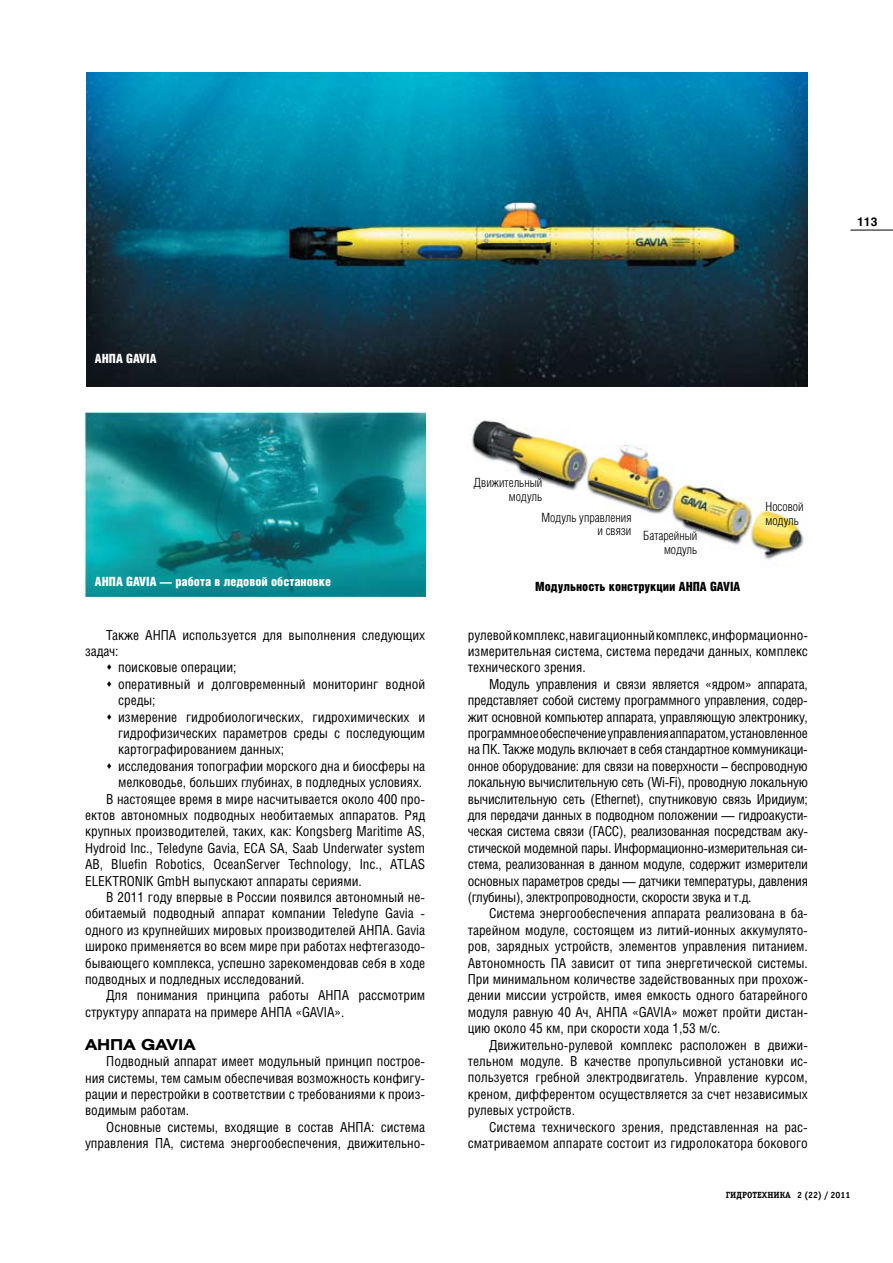
<style>
.page{position:relative;width:893px;height:1263px;background:#fff}
.page>*{position:absolute;margin:0;border:0;box-sizing:border-box;transform-origin:0 0}
.t1{font:700 15px "Helios Ext";color:#000}
.t2{font:13.8px/16.4px "Helios Cond";color:#000;text-align:justify}
.t3{font:300 12.75px/13.5px "Helios Cond";color:#000}
.t4{font:900 12.75px "Helios Cond";color:#fff}
.t5{font:900 12.75px "Helios Cond";color:#000}
.t6{font:700 12px "Helios";color:#000}
.t7{font:700 9px "Officina Serif C";color:#000}
</style>
<div class="page">
<img style="left:86px;top:72px;width:722px;height:315px">
<img style="left:85px;top:412px;width:340px;height:185px">
<img style="left:471px;top:420px;width:333px;height:140px">
<hr style="left:850px;top:230px;width:43px;height:1px;background:#000">
<p class="t6" style="left:857px;top:214px;width:22px">113</p>
<p class="t4" style="left:95px;top:352px;width:63px">АНПА GAVIA</p>
<p class="t4" style="left:95px;top:574px;width:238px">АНПА GAVIA — работа в ледовой обстановке</p>
<p class="t2" style="left:106px;top:626px;width:320px">Также АНПА используется для выполнения следующих</p>
<p class="t2" style="left:85px;top:643px;width:35px">задач:</p>
<p class="t2" style="left:118px;top:659px;width:120px">поисковые операции;</p>
<p class="t2" style="left:118px;top:675px;width:309px">оперативный и долговременный мониторинг водной</p>
<p class="t2" style="left:118px;top:692px;width:39px">среды;</p>
<p class="t2" style="left:118px;top:708px;width:309px">измерение гидробиологических, гидрохимических и</p>
<p class="t2" style="left:118px;top:725px;width:309px">гидрофизических параметров среды с последующим</p>
<p class="t2" style="left:118px;top:741px;width:168px">картографированием данных;</p>
<p class="t2" style="left:118px;top:757px;width:309px">исследования топографии морского дна и биосферы на</p>
<p class="t2" style="left:118px;top:774px;width:306px">мелководье, больших глубинах, в подледных условиях.</p>
<p class="t2" style="left:106px;top:790px;width:320px">В настоящее время в мире насчитывается около 400 про-</p>
<p class="t2" style="left:85px;top:807px;width:342px">ектов автономных подводных необитаемых аппаратов. Ряд</p>
<p class="t2" style="left:85px;top:823px;width:342px">крупных производителей, таких, как: Kongsberg Maritime AS,</p>
<p class="t2" style="left:85px;top:839px;width:342px">Hydroid Inc., Teledyne Gavia, ECA SA, Saab Underwater system</p>
<p class="t2" style="left:85px;top:856px;width:342px">AB, Bluefin Robotics, OceanServer Technology, Inc., ATLAS</p>
<p class="t2" style="left:85px;top:872px;width:278px">ELEKTRONIK GmbH выпускают аппараты сериями.</p>
<p class="t2" style="left:106px;top:889px;width:320px">В 2011 году впервые в России появился автономный не-</p>
<p class="t2" style="left:85px;top:905px;width:342px">обитаемый подводный аппарат компании Teledyne Gavia -</p>
<p class="t2" style="left:85px;top:921px;width:342px">одного из крупнейших мировых производителей АНПА. Gavia</p>
<p class="t2" style="left:85px;top:938px;width:342px">широко применяется во всем мире при работах нефтегазодо-</p>
<p class="t2" style="left:85px;top:954px;width:342px">бывающего комплекса, успешно зарекомендовав себя в ходе</p>
<p class="t2" style="left:85px;top:971px;width:221px">подводных и подледных исследований.</p>
<p class="t2" style="left:106px;top:987px;width:320px">Для понимания принципа работы АНПА рассмотрим</p>
<p class="t2" style="left:85px;top:1003px;width:261px">структуру аппарата на примере АНПА «GAVIA».</p>
<p class="t1" style="left:85px;top:1035px;width:112px">АНПА GAVIA</p>
<p class="t2" style="left:85px;top:1053px;width:342px;text-indent:21px">Подводный аппарат имеет модульный принцип построе&shy;ния системы, тем самым обеспечивая возможность конфигу&shy;рации и перестройки в соответствии с требованиями к произ&shy;водимым работам.</p>
<p class="t2" style="left:85px;top:1118px;width:342px;text-align:right">Основные системы, входящие в состав АНПА: система управления ПА, система энергообеспечения, движительно-</p>
<p class="t3" style="left:474px;top:476px;width:70px;text-align:right">Движительный модуль</p>
<p class="t3" style="left:597px;top:508px;width:101px;line-height:18.9px;text-indent:-56px">Модуль управления<br>и связи Батарейный</p>
<p class="t3" style="left:664px;top:543px;width:35px">модуль</p>
<p class="t5" style="left:535px;top:579px;width:207px">Модульность конструкции АНПА GAVIA</p>
<p class="t3" style="left:765px;top:500px;width:40px">Носовой модуль</p>
<p class="t2" style="left:468px;top:626px;width:342px">рулевой комплекс, навигационный комплекс, информационно&shy;измерительная система, система передачи данных, комплекс технического зрения.</p>
<p class="t2" style="left:468px;top:675px;width:342px;text-indent:21px">Модуль управления и связи является «ядром» аппарата, представляет собой систему программного управления, содер&shy;жит основной компьютер аппарата, управляющую электронику, программное обеспечение управления аппаратом, установленное на ПК. Также модуль включает в себя стандартное коммуникаци&shy;онное оборудование: для связи на поверхности – беспроводную локальную вычислительную сеть (Wi-Fi), проводную локальную вычислительную сеть (Ethernet), спутниковую связь Иридиум; для передачи данных в подводном положении — гидроакусти&shy;ческая система связи (ГАСС), реализованная посредствам аку&shy;стической модемной пары. Информационно-измерительная си&shy;стема, реализованная в данном модуле, содержит измерители основных параметров среды — датчики температуры, давления (глубины), электропроводности, скорости звука и т.д.</p>
<p class="t2" style="left:468px;top:905px;width:342px;text-indent:21px">Система энергообеспечения аппарата реализована в ба&shy;тарейном модуле, состоящем из литий-ионных аккумулято&shy;ров, зарядных устройств, элементов управления питанием.<br>Автономность ПА зависит от типа энергетической системы.<br>При минимальном количестве задействованных при прохож&shy;дении миссии устройств, имея емкость одного батарейного модуля равную 40 Ач, АНПА «GAVIA» может пройти дистан&shy;цию около 45 км, при скорости хода 1,53 м/с.</p>
<p class="t2" style="left:468px;top:1036px;width:342px;text-indent:21px">Движительно-рулевой комплекс расположен в движи&shy;тельном модуле. В качестве пропульсивной установки ис&shy;пользуется гребной электродвигатель. Управление курсом, креном, дифферентом осуществляется за счет независимых рулевых устройств.</p>
<p class="t2" style="left:468px;top:1118px;width:342px;text-align:right">Система технического зрения, представленная на рас&shy;сматриваемом аппарате состоит из гидролокатора бокового</p>
<p class="t7" style="left:726px;top:1190px;width:126px">гидротехника 2 (22) / 2011</p>
</div>
